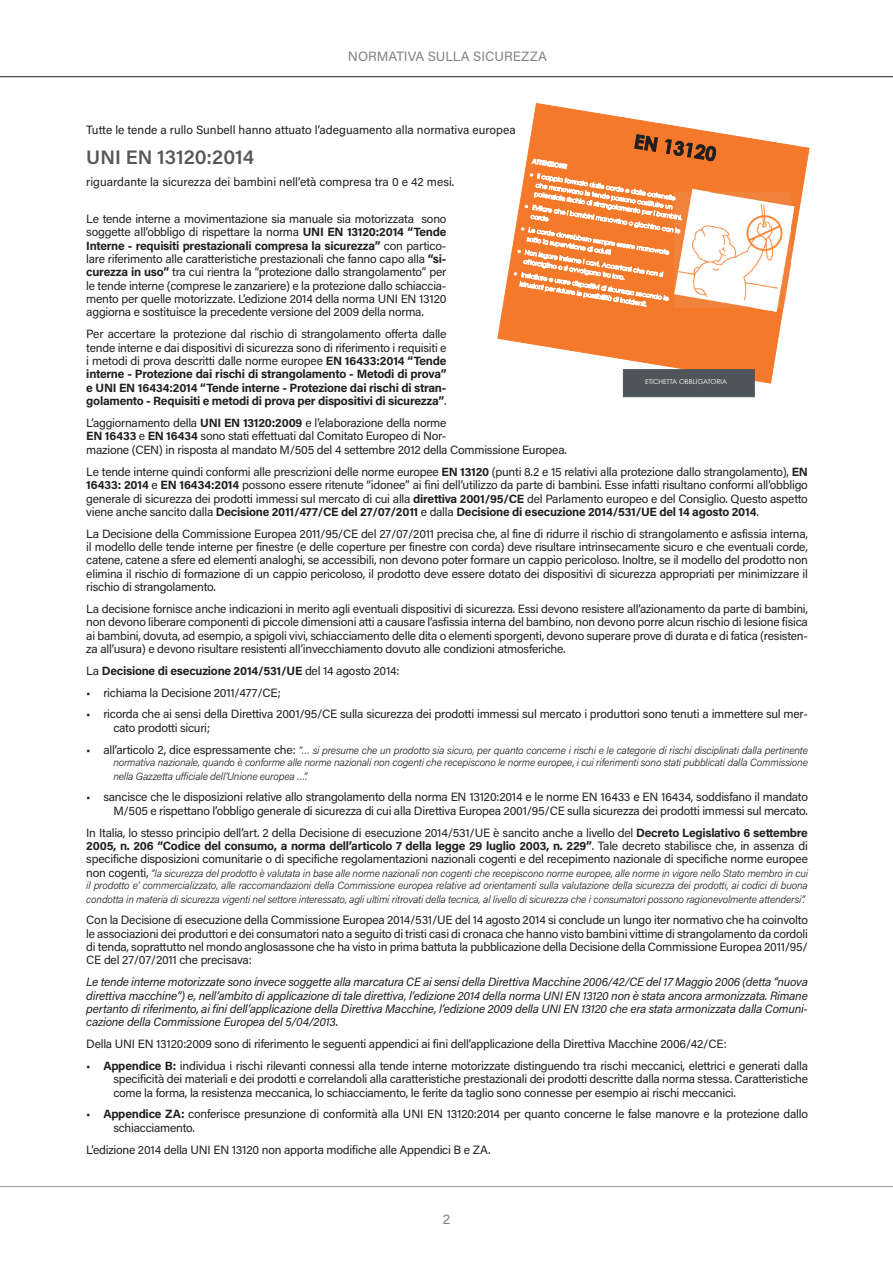
<style>
.page{position:relative;width:893px;height:1263px;background:#fff}
.page>*{position:absolute;margin:0;border:0;box-sizing:border-box;transform-origin:0 0}
.Testo{font:600 19.5px "Acumin Pro";color:#57585a}
.t1{font:13.5px "Acumin Pro";color:#808285}
.Testo-2{font:12px/13.4px "Acumin Pro";letter-spacing:-.02em;color:#231f20;text-align:justify}
.Testo-3{font:italic 12px/13.4px "Acumin Pro";letter-spacing:-.02em;color:#231f20;text-align:justify}
.Testo-4{font:700 12px/13.4px "Acumin Pro";letter-spacing:-.02em;color:#231f20;text-align:justify}
.Testo-5{font:12px "Acumin Pro";color:#231f20}
.Testo-6{font:italic 300 10.5px/12.9px "Acumin Pro";letter-spacing:-.02em;color:#231f20;text-align:justify}
.Stile_paragrafo1{font:6.75px "Century Gothic";color:#fff}
.s1{font-weight:700}
.s2{font-weight:400}
.s3{font-weight:400;font-style:normal;font-size:12px}
.s4{font-style:normal}
</style>
<div class="page">
<hr style="left:0;top:76px;width:893px;height:1px;background:#231f20">
<hr style="left:0;top:1186px;width:893px;height:1px;background:#939598">
<svg style="left:498px;top:103px;width:311px;height:280px"></svg>
<div style="left:623px;top:370px;width:131px;height:27px;background:#4d5558"></div>
<svg style="left:514px;top:135px;width:280px;height:176px"></svg>
<p class="t1" style="left:348px;top:47px;width:201px">NORMATIVA SULLA SICUREZZA</p>
<p class="Testo-5" style="left:86px;top:122px;width:431px">Tutte le tende a rullo Sunbell hanno attuato l’adeguamento alla normativa europea</p>
<p class="Testo" style="left:86px;top:143px;width:169px">UNI EN 13120:2014</p>
<p class="Testo-5" style="left:86px;top:173px;width:369px">riguardante la sicurezza dei bambini nell’età compresa tra 0 e 42 mesi.</p>
<p class="Testo-2" style="left:86px;top:212px;width:362px">Le tende interne a movimentazione sia manuale sia motorizzata sono soggette all’obbligo di rispettare la norma <span class="s1">UNI EN 13120:2014 “Tende Interne - requisiti prestazionali compresa la sicurezza”</span> con partico&shy;lare riferimento alle caratteristiche prestazionali che fanno capo alla <span class="s1">“si&shy;curezza in uso”</span> tra cui rientra la “protezione dallo strangolamento” per le tende interne (comprese le zanzariere) e la protezione dallo schiaccia&shy;mento per quelle motorizzate. L’edizione 2014 della norma UNI EN 13120 aggiorna e sostituisce la precedente versione del 2009 della norma.</p>
<p class="Testo-4" style="left:86px;top:327px;width:362px"><span class="s2">Per accertare la protezione dal rischio di strangolamento offerta dalle tende interne e dai dispositivi di sicurezza sono di riferimento i requisiti e i metodi di prova descritti dalle norme europee</span> EN 16433:2014 “Tende interne - Protezione dai rischi di strangolamento - Metodi di prova” e UNI EN 16434:2014 “Tende interne - Protezione dai rischi di stran&shy;golamento - Requisiti e metodi di prova per dispositivi di sicurezza”<span class="s2">.</span></p>
<p class="Testo-2" style="left:86px;top:415px;width:362px">L’aggiornamento della <span class="s1">UNI EN 13120:2009</span> e l’elaborazione della norme<br><span class="s1">EN 16433</span> e <span class="s1">EN 16434</span> sono stati effettuati dal Comitato Europeo di Nor-</p>
<p class="Stile_paragrafo1" style="left:645px;top:377px;width:84px">ETICHETTA OBBLIGATORIA</p>
<p class="Testo-2" style="left:86px;top:443px;width:482px">mazione (CEN) in risposta al mandato M/505 del 4 settembre 2012 della Commissione Europea.</p>
<p class="Testo-2" style="left:86px;top:464px;width:723px">Le tende interne quindi conformi alle prescrizioni delle norme europee <span class="s1">EN 13120</span> (punti 8.2 e 15 relativi alla protezione dallo strangolamento), <span class="s1">EN 16433: 2014</span> e <span class="s1">EN 16434:2014</span> possono essere ritenute “idonee” ai fini dell’utilizzo da parte di bambini. Esse infatti risultano conformi all’obbligo generale di sicurezza dei prodotti immessi sul mercato di cui alla <span class="s1">direttiva 2001/95/CE</span> del Parlamento europeo e del Consiglio. Questo aspetto viene anche sancito dalla <span class="s1">Decisione 2011/477/CE del 27/07/2011</span> e dalla <span class="s1">Decisione di esecuzione 2014/531/UE del 14 agosto 2014</span>.</p>
<p class="Testo-2" style="left:86px;top:526px;width:723px">La Decisione della Commissione Europea 2011/95/CE del 27/07/2011 precisa che, al fine di ridurre il rischio di strangolamento e asfissia interna, il modello delle tende interne per finestre (e delle coperture per finestre con corda) deve risultare intrinsecamente sicuro e che eventuali corde, catene, catene a sfere ed elementi analoghi, se accessibili, non devono poter formare un cappio pericoloso. Inoltre, se il modello del prodotto non elimina il rischio di formazione di un cappio pericoloso, il prodotto deve essere dotato dei dispositivi di sicurezza appropriati per minimizzare il rischio di strangolamento.</p>
<p class="Testo-2" style="left:86px;top:602px;width:723px">La decisione fornisce anche indicazioni in merito agli eventuali dispositivi di sicurezza. Essi devono resistere all’azionamento da parte di bambini, non devono liberare componenti di piccole dimensioni atti a causare l’asfissia interna del bambino, non devono porre alcun rischio di lesione fisica ai bambini, dovuta, ad esempio, a spigoli vivi, schiacciamento delle dita o elementi sporgenti, devono superare prove di durata e di fatica (resisten&shy;za all’usura) e devono risultare resistenti all’invecchiamento dovuto alle condizioni atmosferiche.</p>
<p class="Testo-4" style="left:86px;top:663px;width:315px"><span class="s2">La</span> Decisione di esecuzione 2014/531/UE <span class="s2">del 14 agosto 2014:</span></p>
<p class="Testo-2" style="left:86px;top:685px;width:196px">• richiama la Decisione 2011/477/CE;</p>
<p class="Testo-2" style="left:113px;top:707px;width:696px;text-indent:-27px">• ricorda che ai sensi della Direttiva 2001/95/CE sulla sicurezza dei prodotti immessi sul mercato i produttori sono tenuti a immettere sul mer&shy;cato prodotti sicuri;</p>
<p class="Testo-6" style="left:113px;top:743px;width:696px;text-indent:-27px"><span class="s3">• all’articolo 2, dice espressamente che:</span> “… si presume che un prodotto sia sicuro, per quanto concerne i rischi e le categorie di rischi disciplinati dalla pertinente normativa nazionale, quando è conforme alle norme nazionali non cogenti che recepiscono le norme europee, i cui riferimenti sono stati pubblicati dalla Commissione nella Gazzetta ufficiale dell’Unione europea …”.</p>
<p class="Testo-2" style="left:86px;top:790px;width:723px;text-align:right">• sancisce che le disposizioni relative allo strangolamento della norma EN 13120:2014 e le norme EN 16433 e EN 16434, soddisfano il mandato<br>M/505 e rispettano l’obbligo generale di sicurezza di cui alla Direttiva Europea 2001/95/CE sulla sicurezza dei prodotti immessi sul mercato.</p>
<p class="Testo-2" style="left:86px;top:825px;width:723px">In Italia, lo stesso principio dell’art. 2 della Decisione di esecuzione 2014/531/UE è sancito anche a livello del <span class="s1">Decreto Legislativo 6 settembre 2005, n. 206 “Codice del consumo, a norma dell’articolo 7 della legge 29 luglio 2003, n. 229”</span>. Tale decreto stabilisce che, in assenza di specifiche disposizioni comunitarie o di specifiche regolamentazioni nazionali cogenti e del recepimento nazionale di specifiche norme europee</p>
<p class="Testo-6" style="left:86px;top:866px;width:723px"><span class="s3">non cogenti,</span> “la sicurezza del prodotto è valutata in base alle norme nazionali non cogenti che recepiscono norme europee, alle norme in vigore nello Stato membro in cui il prodotto e’ commercializzato, alle raccomandazioni della Commissione europea relative ad orientamenti sulla valutazione della sicurezza dei prodotti, ai codici di buona condotta in materia di sicurezza vigenti nel settore interessato, agli ultimi ritrovati della tecnica, al livello di sicurezza che i consumatori possono ragionevolmente attendersi”.</p>
<p class="Testo-2" style="left:86px;top:913px;width:723px">Con la Decisione di esecuzione della Commissione Europea 2014/531/UE del 14 agosto 2014 si conclude un lungo iter normativo che ha coinvolto le associazioni dei produttori e dei consumatori nato a seguito di tristi casi di cronaca che hanno visto bambini vittime di strangolamento da cordoli di tenda, soprattutto nel mondo anglosassone che ha visto in prima battuta la pubblicazione della Decisione della Commissione Europea 2011/95/ CE del 27/07/2011 che precisava:</p>
<p class="Testo-3" style="left:86px;top:975px;width:723px">Le tende interne motorizzate sono invece soggette alla marcatura CE ai sensi della Direttiva Macchine 2006/42/CE del 17 Maggio 2006 (detta “nuova direttiva macchine”) e, nell’ambito di applicazione di tale direttiva, l’edizione 2014 della norma UNI EN 13120 non è stata ancora armonizzata. Rimane pertanto di riferimento, ai fini dell’applicazione della Direttiva Macchine, l’edizione 2009 della UNI EN 13120 che era stata armonizzata dalla Comuni&shy;cazione della Commissione Europea del 5/04/2013<span class="s4">.</span></p>
<p class="Testo-2" style="left:86px;top:1037px;width:642px">Della UNI EN 13120:2009 sono di riferimento le seguenti appendici ai fini dell’applicazione della Direttiva Macchine 2006/42/CE:</p>
<p class="Testo-2" style="left:113px;top:1058px;width:696px;text-indent:-27px">• <span class="s1">Appendice B:</span> individua i rischi rilevanti connessi alla tende interne motorizzate distinguendo tra rischi meccanici, elettrici e generati dalla specificità dei materiali e dei prodotti e correlandoli alla caratteristiche prestazionali dei prodotti descritte dalla norma stessa. Caratteristiche come la forma, la resistenza meccanica, lo schiacciamento, le ferite da taglio sono connesse per esempio ai rischi meccanici.</p>
<p class="Testo-2" style="left:113px;top:1107px;width:696px;text-indent:-27px">• <span class="s1">Appendice ZA:</span> conferisce presunzione di conformità alla UNI EN 13120:2014 per quanto concerne le false manovre e la protezione dallo schiacciamento.</p>
<p class="Testo-2" style="left:86px;top:1142px;width:406px">L’edizione 2014 della UNI EN 13120 non apporta modifiche alle Appendici B e ZA.</p>
<p class="t1" style="left:443px;top:1210px;width:9px">2</p>
</div>
